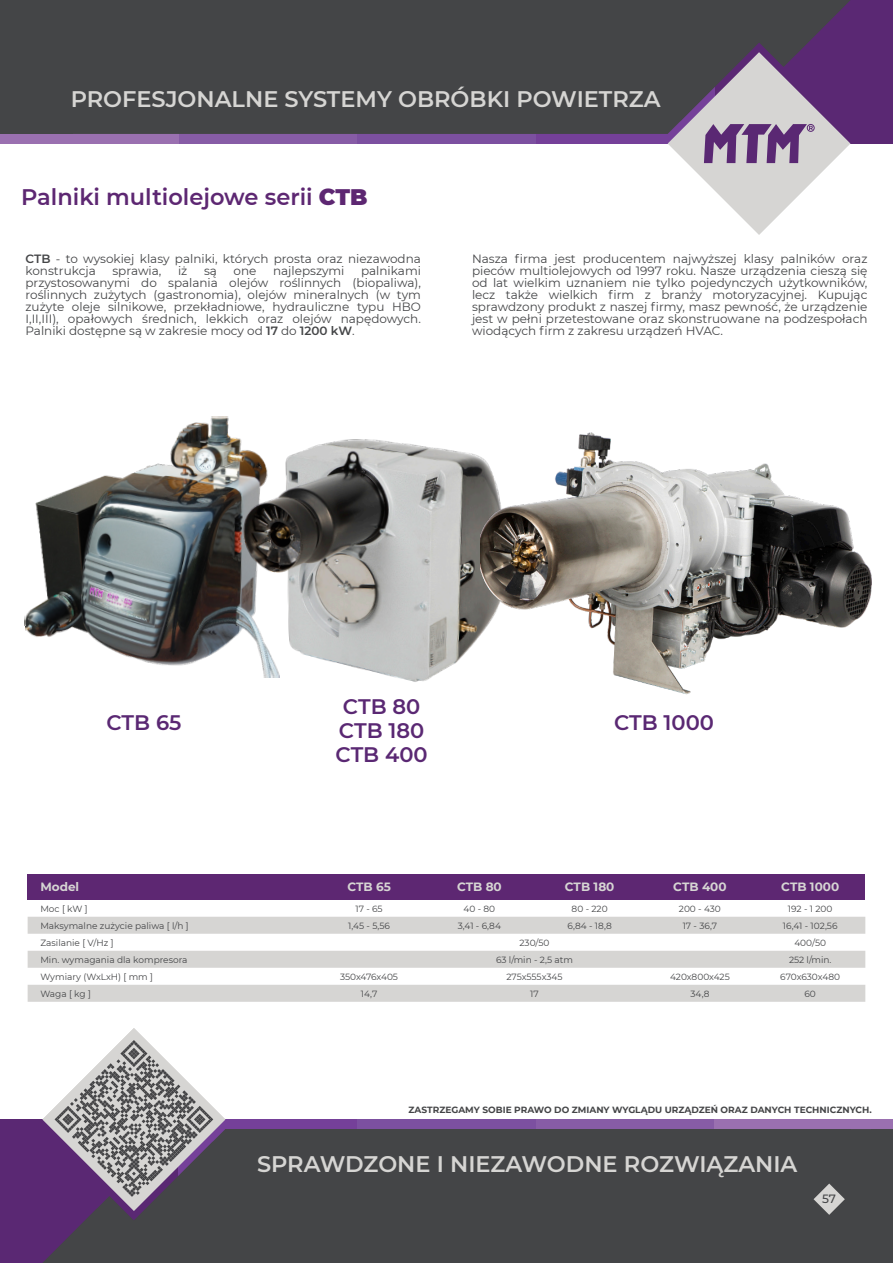
<style>
.page{position:relative;width:893px;height:1263px;background:#fff}
.page>*{position:absolute;margin:0;border:0;box-sizing:border-box;transform-origin:0 0}
.t1{font:600 22.5px "Montserrat";color:#d6d5d3}
.t2{font:600 22.5px "Montserrat";color:#5d2772}
.t3{font:600 21px/24px "Montserrat";color:#5a2873}
.t4{font:12px/12px "Montserrat";color:#444547;text-align:justify}
.t5{font:700 12px "Montserrat";color:#d6d5d3}
.t6{font:500 12px "Montserrat";color:#444547}
.t7{font:9px "Montserrat";color:#444547}
.t8{font:700 9px "Montserrat";color:#444547}
.s1{font-weight:900}
.s2{font-weight:600}
</style>
<div class="page">
<div style="left:0;top:1119px;width:893px;height:144px;background:#5a2873"></div>
<div style="left:357px;top:1119px;width:179px;height:144px;background:#7c50a0"></div>
<div style="left:536px;top:1119px;width:178px;height:144px;background:#875ca6"></div>
<svg style="left:714px;top:1119px;width:179px;height:144px;background:#6b5876"></svg>
<div style="left:179px;top:1119px;width:178px;height:144px;background:#754099"></div>
<div style="left:42px;top:1142px;width:838px;height:121px;background:#444547"></div>
<div style="left:225px;top:1129px;width:625px;height:91px;background:#444547"></div>
<svg style="left:813px;top:1183px;width:32px;height:32px"></svg>
<div style="left:0;top:0;width:893px;height:144px;background:#5a2873"></div>
<div style="left:357px;top:0;width:179px;height:144px;background:#7c50a0"></div>
<div style="left:179px;top:0;width:178px;height:144px;background:#875ca6"></div>
<div style="left:0;top:0;width:179px;height:144px;background:#9a70b0"></div>
<div style="left:536px;top:0;width:178px;height:144px;background:#754099"></div>
<svg style="left:668px;top:134px;width:182px;height:101px"></svg>
<svg style="left:73px;top:121px;width:768px;height:13px;background:#59545d"></svg>
<svg style="left:73px;top:0;width:777px;height:121px;background:#4c4a50"></svg>
<div style="left:0;top:0;width:73px;height:134px;background:#444547"></div>
<div style="left:28px;top:874px;width:837px;height:26px;background:#5d2772"></div>
<svg style="left:28px;top:917px;width:837px;height:85px;fill:#d6d5d3"></svg>
<img style="left:24px;top:416px;width:210px;height:250px">
<img style="left:234px;top:438px;width:247px;height:244px">
<img style="left:481px;top:432px;width:391px;height:263px">
<svg style="left:43px;top:1028px;width:182px;height:183px"></svg>
<h1 class="t1" style="left:71px;top:85px;width:591px">PROFESJONALNE SYSTEMY OBRÓBKI POWIETRZA</h1>
<h1 class="t2" style="left:21px;top:184px;width:348px">Palniki multiolejowe serii <span class="s1">CTB</span></h1>
<p class="t4" style="left:26px;top:252px;width:397px"><span class="s2">CTB</span> - to wysokiej klasy palniki, których prosta oraz niezawodna konstrukcja</p>
<p class="t4" style="left:112px;top:264px;width:51px">sprawia,</p>
<p class="t4" style="left:178px;top:264px;width:11px">iż</p>
<p class="t4" style="left:204px;top:264px;width:14px">są</p>
<p class="t4" style="left:234px;top:264px;width:24px">one</p>
<p class="t4" style="left:273px;top:264px;width:73px">najlepszymi</p>
<p class="t4" style="left:26px;top:264px;width:397px;text-indent:336px">palnikami przystosowanymi do spalania olejów roślinnych (biopaliwa), roślinnych zużytych (gastronomia), olejów mineralnych (w tym zużyte oleje silnikowe, przekładniowe, hydrauliczne typu HBO I,II,III), opałowych średnich, lekkich oraz olejów napędowych.<br>Palniki dostępne są w zakresie mocy od <span class="s2">17</span> do <span class="s2">1200 kW</span>.</p>
<p class="t4" style="left:472px;top:252px;width:397px">Nasza firma jest producentem najwyższej klasy palników oraz pieców multiolejowych od 1997 roku. Nasze urządzenia cieszą się od lat wielkim uznaniem nie tylko pojedynczych użytkowników, lecz także wielkich firm z branży motoryzacyjnej. Kupując sprawdzony produkt z naszej firmy, masz pewność, że urządzenie jest w pełni przetestowane oraz skonstruowane na podzespołach wiodących firm z zakresu urządzeń HVAC.</p>
<h2 class="t3" style="left:343px;top:694px;width:79px">CTB 80</h2>
<h2 class="t3" style="left:106px;top:710px;width:76px">CTB 65</h2>
<h2 class="t3" style="left:336px;top:718px;width:94px">CTB 180<br>CTB 400</h2>
<h2 class="t3" style="left:614px;top:710px;width:101px">CTB 1000</h2>
<p class="t5" style="left:40px;top:879px;width:40px">Model</p>
<p class="t5" style="left:347px;top:879px;width:45px">CTB 65</p>
<p class="t5" style="left:457px;top:879px;width:46px">CTB 80</p>
<p class="t5" style="left:565px;top:879px;width:51px">CTB 180</p>
<p class="t5" style="left:673px;top:879px;width:55px">CTB 400</p>
<p class="t5" style="left:781px;top:879px;width:59px">CTB 1000</p>
<p class="t7" style="left:40px;top:903px;width:49px">Moc [ kW ]</p>
<p class="t7" style="left:355px;top:903px;width:29px">17 - 65</p>
<p class="t7" style="left:463px;top:903px;width:33px">40 - 80</p>
<p class="t7" style="left:572px;top:903px;width:37px">80 - 220</p>
<p class="t7" style="left:679px;top:903px;width:43px">200 - 430</p>
<p class="t7" style="left:788px;top:903px;width:46px">192 - 1 200</p>
<p class="t7" style="left:40px;top:920px;width:150px">Maksymalne zużycie paliwa [ l/h ]</p>
<p class="t7" style="left:348px;top:920px;width:43px">1,45 - 5,56</p>
<p class="t7" style="left:458px;top:920px;width:45px">3,41 - 6,84</p>
<p class="t7" style="left:567px;top:920px;width:46px">6,84 - 18,8</p>
<p class="t7" style="left:683px;top:920px;width:36px">17 - 36,7</p>
<p class="t7" style="left:783px;top:920px;width:56px">16,41 - 102,56</p>
<p class="t7" style="left:40px;top:937px;width:75px">Zasilanie [ V/Hz ]</p>
<p class="t7" style="left:519px;top:937px;width:32px">230/50</p>
<p class="t7" style="left:794px;top:937px;width:33px">400/50</p>
<p class="t7" style="left:40px;top:954px;width:149px">Min. wymagania dla kompresora</p>
<p class="t7" style="left:496px;top:954px;width:79px">63 l/min - 2,5 atm</p>
<p class="t7" style="left:789px;top:954px;width:44px">252 l/min.</p>
<p class="t7" style="left:40px;top:971px;width:114px">Wymiary (WxLxH) [ mm ]</p>
<p class="t7" style="left:340px;top:971px;width:59px">350x476x405</p>
<p class="t7" style="left:506px;top:971px;width:58px">275x555x345</p>
<p class="t7" style="left:670px;top:971px;width:61px">420x800x425</p>
<p class="t7" style="left:780px;top:971px;width:61px">670x630x480</p>
<p class="t7" style="left:40px;top:988px;width:52px">Waga [ kg ]</p>
<p class="t7" style="left:361px;top:988px;width:18px">14,7</p>
<p class="t7" style="left:530px;top:988px;width:10px">17</p>
<p class="t7" style="left:690px;top:988px;width:20px">34,8</p>
<p class="t7" style="left:804px;top:988px;width:13px">60</p>
<p class="t8" style="left:409px;top:1104px;width:465px">ZASTRZEGAMY SOBIE PRAWO DO ZMIANY WYGLĄDU URZĄDZEŃ ORAZ DANYCH TECHNICZNYCH.</p>
<h1 class="t1" style="left:257px;top:1150px;width:542px">SPRAWDZONE I NIEZAWODNE ROZWIĄZANIA</h1>
<p class="t6" style="left:822px;top:1192px;width:15px">57</p>
</div>
